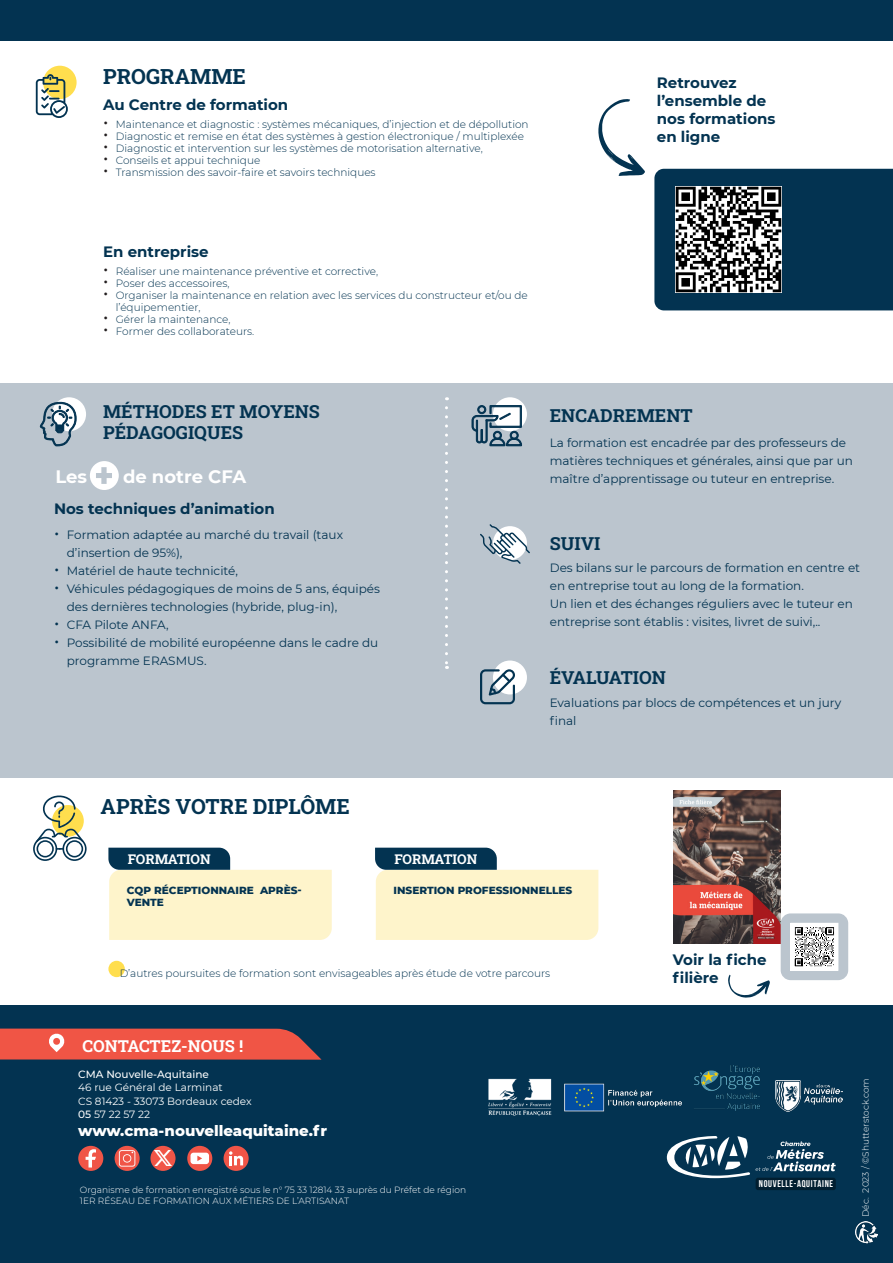
<style>
.page{position:relative;width:893px;height:1263px;background:#fff}
.page>*{position:absolute;margin:0;border:0;box-sizing:border-box;transform-origin:0 0}
._8_FILETS_SOUS_TITRES{font:21px "Roboto Slab";color:#033351}
.TITRES{font:18px "Roboto Slab";color:#033351}
.t1{font:700 18px "Montserrat";color:#fff}
.TITRES-2{font:16.5px "Roboto Slab";color:#fff}
.Texte_lieu_de_formation{font:700 15px/18px "Montserrat";color:#033351}
.Texte_intro{font:800 15px "Montserrat";color:#fff}
.Categories_produits{font:13.5px "Roboto Slab";color:#fff}
.Texte_intro-2{font:12px/18px "Montserrat";color:#033351}
.Texte_lieu_de_formation-2{font:300 10.5px/12px "Montserrat";color:#033351}
.Texte_intro-3{font:10.5px/13.5px "Montserrat";color:#fff}
.Noms_produits{font:800 10.5px/12.6px "Montserrat";color:#033351}
.t2{font:700 9.75px "Bebas Neue";letter-spacing:.07em;color:#fff}
.Texte_intro-4{font:300 9px "Montserrat";color:#fff}
.s1{font-weight:400;font-size:18px;color:#231f20}
.s2{font-size:18px}
.s3{font-weight:500}
</style>
<div class="page">
<img style="left:673px;top:791px;width:108px;height:152px">
<div style="left:0;top:1005px;width:893px;height:258px;background:#033351"></div>
<div style="left:108px;top:961px;width:17px;height:16px;background:#ffde4e;border-radius:50%"></div>
<div style="left:0;top:383px;width:893px;height:394px;background:#bbc5ce"></div>
<div style="left:654px;top:169px;width:239px;height:141px;background:#033351"></div>
<img style="left:675px;top:187px;width:106px;height:106px">
<div style="left:43px;top:66px;width:34px;height:33px;background:#ffde4e;border-radius:50%"></div>
<svg style="left:33px;top:795px;width:54px;height:66px"></svg>
<svg style="left:445px;top:408px;width:3px;height:261px"></svg>
<svg style="left:36px;top:74px;width:32px;height:44px"></svg>
<div style="left:0;top:0;width:893px;height:40px;background:#033351"></div>
<div style="left:52px;top:397px;width:34px;height:34px;background:#fff;border-radius:50%"></div>
<div style="left:493px;top:397px;width:34px;height:34px;background:#fff;border-radius:50%"></div>
<div style="left:493px;top:660px;width:34px;height:34px;background:#fff;border-radius:50%"></div>
<svg style="left:40px;top:402px;width:37px;height:45px"></svg>
<svg style="left:471px;top:405px;width:51px;height:41px"></svg>
<svg style="left:480px;top:669px;width:35px;height:35px"></svg>
<div style="left:781px;top:913px;width:67px;height:67px;background:#bbc5ce;border-radius:10px"></div>
<svg style="left:790px;top:923px;width:48px;height:48px;background:#c6c6c6"></svg>
<svg style="left:728px;top:975px;width:42px;height:23px"></svg>
<svg style="left:90px;top:461px;width:29px;height:29px"></svg>
<svg style="left:108px;top:848px;width:224px;height:92px;background:#dedcc1"></svg>
<svg style="left:480px;top:524px;width:50px;height:40px"></svg>
<svg style="left:756px;top:1141px;width:80px;height:30px"></svg>
<div style="left:756px;top:1178px;width:80px;height:12px;background:#011e30;border-radius:2px"></div>
<svg style="left:667px;top:1136px;width:83px;height:42px"></svg>
<img style="left:855px;top:1221px;width:23px;height:22px">
<svg style="left:598px;top:99px;width:47px;height:77px"></svg>
<svg style="left:0;top:1028px;width:322px;height:32px;background:#dc5448"></svg>
<img style="left:694px;top:1065px;width:66px;height:46px">
<img style="left:564px;top:1083px;width:118px;height:29px">
<img style="left:775px;top:1080px;width:67px;height:31px">
<img style="left:488px;top:1078px;width:64px;height:38px">
<svg style="left:375px;top:848px;width:223px;height:92px;background:#dedcc1"></svg>
<svg style="left:150px;top:1146px;width:26px;height:25px"></svg>
<svg style="left:156px;top:1166px;width:14px;height:1px"></svg>
<img style="left:155px;top:1151px;width:16px;height:15px">
<div style="left:78px;top:1146px;width:25px;height:25px;background:#f05547;border-radius:13px"></div>
<svg style="left:86px;top:1149px;width:10px;height:18px"></svg>
<svg style="left:115px;top:1146px;width:25px;height:25px"></svg>
<svg style="left:119px;top:1150px;width:16px;height:16px"></svg>
<div style="left:224px;top:1146px;width:25px;height:25px;background:#f05547;border-radius:13px"></div>
<svg style="left:229px;top:1151px;width:14px;height:14px"></svg>
<svg style="left:187px;top:1146px;width:25px;height:25px"></svg>
<div style="left:191px;top:1153px;width:18px;height:11px;background:#fff;border-radius:3px"></div>
<svg style="left:197px;top:1155px;width:5px;height:6px"></svg>
<p class="_8_FILETS_SOUS_TITRES" style="left:103px;top:62px;width:144px">PROGRAMME</p>
<p class="Texte_lieu_de_formation" style="left:103px;top:95px;width:187px">Au Centre de formation</p>
<p class="Texte_lieu_de_formation-2" style="left:103px;top:118px;width:427px"><span class="s1">•</span> Maintenance et diagnostic : systèmes mécaniques, d’injection et de dépollution</p>
<p class="Texte_lieu_de_formation-2" style="left:103px;top:130px;width:422px"><span class="s1">•</span> Diagnostic et remise en état des systèmes à gestion électronique / multiplexée</p>
<p class="Texte_lieu_de_formation-2" style="left:103px;top:142px;width:381px"><span class="s1">•</span> Diagnostic et intervention sur les systèmes de motorisation alternative,</p>
<p class="Texte_lieu_de_formation-2" style="left:103px;top:154px;width:159px"><span class="s1">•</span> Conseils et appui technique</p>
<p class="Texte_lieu_de_formation-2" style="left:103px;top:166px;width:274px"><span class="s1">•</span> Transmission des savoir-faire et savoirs techniques</p>
<p class="Texte_lieu_de_formation" style="left:103px;top:242px;width:107px">En entreprise</p>
<p class="Texte_lieu_de_formation-2" style="left:103px;top:265px;width:277px"><span class="s1">•</span> Réaliser une maintenance préventive et corrective,</p>
<p class="Texte_lieu_de_formation-2" style="left:103px;top:277px;width:128px"><span class="s1">•</span> Poser des accessoires,</p>
<p class="Texte_lieu_de_formation-2" style="left:116px;top:289px;width:413px;text-indent:-13px"><span class="s1">•</span> Organiser la maintenance en relation avec les services du constructeur et/ou de l’équipementier,</p>
<p class="Texte_lieu_de_formation-2" style="left:103px;top:313px;width:129px"><span class="s1">•</span> Gérer la maintenance,</p>
<p class="Texte_lieu_de_formation-2" style="left:103px;top:325px;width:153px"><span class="s1">•</span> Former des collaborateurs.</p>
<p class="Texte_lieu_de_formation" style="left:657px;top:73px;width:120px">Retrouvez l’ensemble de nos formations en ligne</p>
<p class="TITRES" style="left:103px;top:399px;width:218px">MÉTHODES ET MOYENS</p>
<p class="TITRES" style="left:550px;top:403px;width:144px">ENCADREMENT</p>
<p class="TITRES" style="left:103px;top:420px;width:142px">PÉDAGOGIQUES</p>
<p class="Texte_intro-2" style="left:550px;top:433px;width:305px">La formation est encadrée par des professeurs de matières techniques et générales, ainsi que par un maître d’apprentissage ou tuteur en entreprise.</p>
<p class="t1" style="left:55px;top:463px;width:33px">Les</p>
<p class="t1" style="left:123px;top:463px;width:125px">de notre CFA</p>
<p class="Texte_lieu_de_formation" style="left:54px;top:499px;width:222px">Nos techniques d’animation</p>
<p class="Texte_intro-2" style="left:67px;top:525px;width:278px;text-indent:-13px"><span class="s2">•</span> Formation adaptée au marché du travail (taux d’insertion de 95%),</p>
<p class="Texte_intro-2" style="left:54px;top:561px;width:186px"><span class="s2">•</span> Matériel de haute technicité,</p>
<p class="Texte_intro-2" style="left:67px;top:579px;width:315px;text-indent:-13px"><span class="s2">•</span> Véhicules pédagogiques de moins de 5 ans, équipés des dernières technologies (hybride, plug-in),</p>
<p class="Texte_intro-2" style="left:54px;top:615px;width:116px"><span class="s2">•</span> CFA Pilote ANFA,</p>
<p class="Texte_intro-2" style="left:67px;top:633px;width:313px;text-indent:-13px"><span class="s2">•</span> Possibilité de mobilité européenne dans le cadre du programme ERASMUS.</p>
<p class="TITRES" style="left:550px;top:531px;width:52px">SUIVI</p>
<p class="Texte_intro-2" style="left:550px;top:558px;width:312px">Des bilans sur le parcours de formation en centre et en entreprise tout au long de la formation.<br>Un lien et des échanges réguliers avec le tuteur en entreprise sont établis : visites, livret de suivi,..</p>
<p class="TITRES" style="left:550px;top:665px;width:118px">ÉVALUATION</p>
<p class="Texte_intro-2" style="left:550px;top:693px;width:293px">Evaluations par blocs de compétences et un jury final</p>
<p class="_8_FILETS_SOUS_TITRES" style="left:101px;top:792px;width:251px">APRÈS VOTRE DIPLÔME</p>
<p class="Categories_produits" style="left:128px;top:850px;width:84px">FORMATION</p>
<p class="Noms_produits" style="left:127px;top:883px;width:176px">CQP RÉCEPTIONNAIRE APRÈS-<br>VENTE</p>
<p class="Categories_produits" style="left:394px;top:850px;width:84px">FORMATION</p>
<p class="Noms_produits" style="left:393px;top:883px;width:180px">INSERTION PROFESSIONNELLES</p>
<p class="Texte_lieu_de_formation-2" style="left:120px;top:967px;width:432px">D’autres poursuites de formation sont envisageables après étude de votre parcours</p>
<p class="TITRES-2" style="left:83px;top:1034px;width:162px">CONTACTEZ-NOUS !</p>
<p class="Texte_intro-3" style="left:78px;top:1067px;width:175px"><span class="s3">CMA Nouvelle-Aquitaine<br></span>46 rue Général de Larminat<br>CS 81423 - 33073 Bordeaux cedex<br><span class="s3">05</span> 57 22 57 22</p>
<p class="Texte_intro" style="left:78px;top:1120px;width:250px">www.cma-nouvelleaquitaine.fr</p>
<p class="Texte_intro-4" style="left:80px;top:1184px;width:388px">Organisme de formation enregistré sous le n° 75 33 12814 33 auprès du Préfet de région</p>
<p class="Texte_intro-4" style="left:80px;top:1195px;width:271px">1ER RÉSEAU DE FORMATION AUX MÉTIERS DE L’ARTISANAT</p>
<p class="Texte_lieu_de_formation" style="left:673px;top:949px;width:95px">Voir la fiche filière</p>
<p class="t2" style="left:759px;top:1179px;width:76px">NOUVELLE-AQUITAINE</p>
<p class="Texte_intro-4" style="left:860px;top:1217px;width:140px;rotate:-90deg">Déc. 2023 / ©Shutterstock.com</p>
</div>
